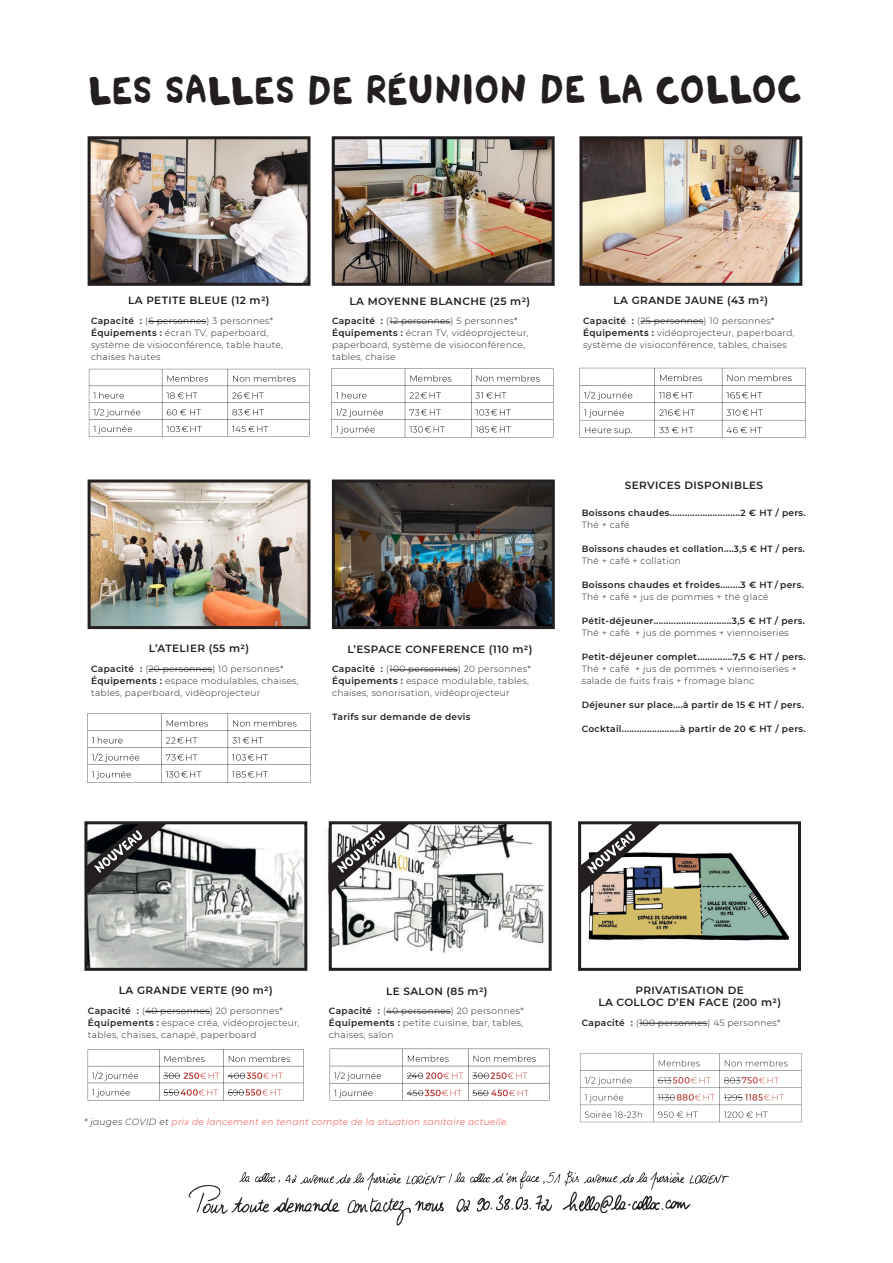
<style>
.page{position:relative;width:893px;height:1263px;background:#fff}
.page>*{position:absolute;margin:0;border:0;box-sizing:border-box;transform-origin:0 0}
.t1{font:18px "Momo Font";letter-spacing:.09em;color:#231f20}
.t2{font:600 10.5px/12px "Montserrat";letter-spacing:.035em;color:#231f20;text-align:center}
.t3{font:300 9px/12px "Montserrat";letter-spacing:.035em;color:#231f20}
.t4{font:600 9px "Montserrat";letter-spacing:.035em;color:#231f20}
.t5{font:italic 300 9px "Montserrat";letter-spacing:.035em;color:#ee3e35}
.s1{font-weight:600}
.s2{color:#231f20}
</style>
<div class="page">
<img style="left:88px;top:825px;width:215px;height:142px">
<div style="left:578px;top:821px;width:223px;height:150px;border:3px solid #231f20"></div>
<img style="left:325px;top:823px;width:220px;height:146px">
<img style="left:336px;top:483px;width:215px;height:142px">
<img style="left:92px;top:483px;width:214px;height:142px">
<img style="left:583px;top:140px;width:215px;height:142px">
<img style="left:336px;top:140px;width:215px;height:142px">
<img style="left:92px;top:140px;width:214px;height:142px">
<div style="left:84px;top:821px;width:223px;height:150px;border:3px solid #231f20"></div>
<div style="left:88px;top:479px;width:222px;height:150px;border:3px solid #231f20"></div>
<div style="left:88px;top:136px;width:222px;height:150px;border:3px solid #231f20"></div>
<div style="left:332px;top:136px;width:223px;height:150px;border:3px solid #231f20"></div>
<div style="left:579px;top:136px;width:223px;height:150px;border:3px solid #231f20"></div>
<div style="left:332px;top:479px;width:223px;height:150px;border:3px solid #231f20"></div>
<div style="left:329px;top:821px;width:223px;height:150px;border:3px solid #231f20"></div>
<hr style="left:148px;top:321px;width:58px;height:1px;background:#231f20">
<img style="left:88px;top:368px;width:222px;height:69px">
<hr style="left:389px;top:322px;width:62px;height:1px;background:#231f20">
<hr style="left:640px;top:321px;width:63px;height:1px;background:#231f20">
<hr style="left:149px;top:669px;width:63px;height:1px;background:#231f20">
<hr style="left:390px;top:669px;width:68px;height:1px;background:#231f20">
<hr style="left:145px;top:1011px;width:65px;height:1px;background:#231f20">
<hr style="left:386px;top:1011px;width:65px;height:1px;background:#231f20">
<hr style="left:639px;top:1023px;width:68px;height:1px;background:#231f20">
<img style="left:588px;top:851px;width:202px;height:90px">
<img style="left:579px;top:367px;width:227px;height:71px">
<img style="left:331px;top:368px;width:223px;height:70px">
<img style="left:87px;top:713px;width:224px;height:70px">
<img style="left:329px;top:1049px;width:221px;height:52px">
<img style="left:87px;top:1049px;width:217px;height:52px">
<img style="left:580px;top:1053px;width:222px;height:70px">
<svg style="left:86px;top:823px;width:81px;height:71px"></svg>
<svg style="left:329px;top:823px;width:81px;height:71px"></svg>
<svg style="left:579px;top:823px;width:81px;height:72px"></svg>
<svg style="left:188px;top:1170px;width:541px;height:56px"></svg>
<h1 class="t1" style="left:89px;top:79px;width:713px">LES SALLES DE RÉUNION DE LA COLLOC</h1>
<p class="t2" style="left:128px;top:295px;width:143px">LA PETITE BLEUE (12 m2)</p>
<p class="t3" style="left:91px;top:315px;width:193px"><span class="s1">Capacité :</span> (6 personnes) 3 personnes* <span class="s1">Équipements :</span> écran TV, paperboard, système de visioconférence, table haute, chaises hautes</p>
<p class="t2" style="left:349px;top:295px;width:182px">LA MOYENNE BLANCHE (25 m2)</p>
<p class="t3" style="left:332px;top:315px;width:198px"><span class="s1">Capacité :</span> (12 personnes) 5 personnes* <span class="s1">Équipements :</span> écran TV, vidéoprojecteur, paperboard, système de visioconférence, tables, chaise</p>
<p class="t2" style="left:149px;top:642px;width:102px">L’ATELIER (55 m2)</p>
<p class="t3" style="left:91px;top:662px;width:209px"><span class="s1">Capacité :</span> (20 personnes) 10 personnes*<br><span class="s1">Équipements :</span> espace modulables, chaises, tables, paperboard, vidéoprojecteur</p>
<p class="t2" style="left:347px;top:643px;width:186px">L’ESPACE CONFERENCE (110 m2)</p>
<p class="t3" style="left:332px;top:663px;width:200px"><span class="s1">Capacité :</span> (100 personnes) 20 personnes*<br><span class="s1">Équipements :</span> espace modulable, tables, chaises, sonorisation, vidéoprojecteur</p>
<p class="t4" style="left:332px;top:711px;width:140px">Tarifs sur demande de devis</p>
<p class="t2" style="left:614px;top:294px;width:156px">LA GRANDE JAUNE (43 m2)</p>
<p class="t3" style="left:583px;top:314px;width:213px"><span class="s1">Capacité :</span> (25 personnes) 10 personnes*<br><span class="s1">Équipements :</span> vidéoprojecteur, paperboard, système de visioconférence, tables, chaises</p>
<p class="t2" style="left:625px;top:479px;width:140px">SERVICES DISPONIBLES</p>
<p class="t4" style="left:582px;top:507px;width:225px">Boissons chaudes............................2 € HT / pers.</p>
<p class="t3" style="left:582px;top:519px;width:49px">Thé + café</p>
<p class="t4" style="left:582px;top:543px;width:225px">Boissons chaudes et collation....3,5 € HT / pers.</p>
<p class="t3" style="left:582px;top:555px;width:101px">Thé + café + collation</p>
<p class="t4" style="left:582px;top:579px;width:224px">Boissons chaudes et froides........3 € HT / pers.</p>
<p class="t3" style="left:582px;top:591px;width:188px">Thé + café + jus de pommes + thé glacé</p>
<p class="t4" style="left:582px;top:615px;width:225px">Pétit-déjeuner...............................3,5 € HT / pers.</p>
<p class="t3" style="left:582px;top:627px;width:209px">Thé + café + jus de pommes + viennoiseries</p>
<p class="t4" style="left:582px;top:651px;width:225px">Petit-déjeuner complet..............7,5 € HT / pers.</p>
<p class="t3" style="left:582px;top:663px;width:217px">Thé + café + jus de pommes + viennoiseries + salade de fuits frais + fromage blanc</p>
<p class="t4" style="left:582px;top:699px;width:224px">Déjeuner sur place....à partir de 15 € HT / pers.</p>
<p class="t4" style="left:582px;top:723px;width:225px">Cocktail.......................à partir de 20 € HT / pers.</p>
<p class="t2" style="left:119px;top:984px;width:155px">LA GRANDE VERTE (90 m2)</p>
<p class="t3" style="left:88px;top:1004px;width:213px"><span class="s1">Capacité :</span> (40 personnes) 20 personnes*<br><span class="s1">Équipements :</span> espace créa, vidéoprojecteur, tables, chaises, canapé, paperboard</p>
<p class="t2" style="left:386px;top:985px;width:103px">LE SALON (85 m2)</p>
<p class="t3" style="left:329px;top:1005px;width:196px;text-align:justify"><span class="s1">Capacité :</span> (40 personnes) 20 personnes* <span class="s1">Équipements :</span> petite cuisine, bar, tables, chaises, salon</p>
<p class="t5" style="left:84px;top:1117px;width:426px"><span class="s2">* jauges COVID et</span> prix de lancement en tenant compte de la situation sanitaire actuelle.</p>
<p class="t2" style="left:598px;top:984px;width:184px">PRIVATISATION DE<br>LA COLLOC D’EN FACE (200 m2)</p>
<p class="t3" style="left:582px;top:1016px;width:200px"><span class="s1">Capacité :</span> (100 personnes) 45 personnes*</p>
</div>
